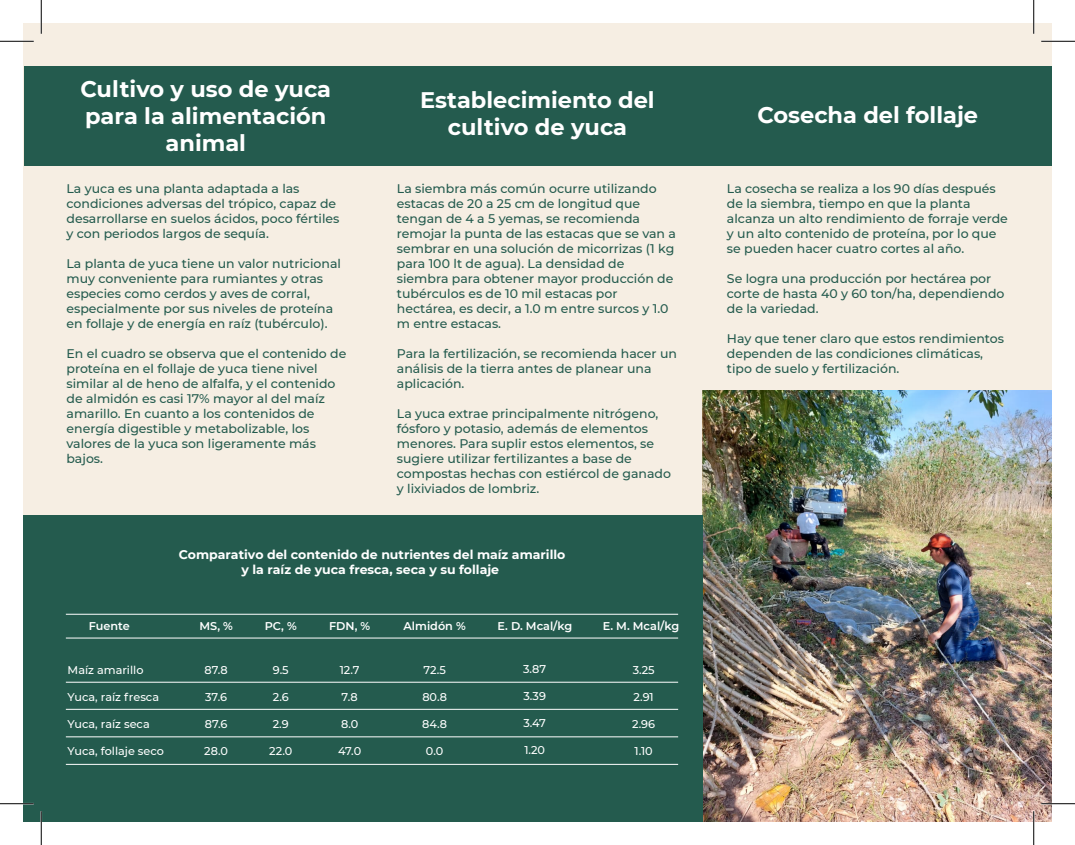
<style>
.page{position:relative;width:1075px;height:845px;background:#fff}
.page>*{position:absolute;margin:0;border:0;box-sizing:border-box;transform-origin:0 0}
.t1{font:700 22.5px/27px "Montserrat";color:#fff;text-align:center}
.t2{font:500 12.5px/15px "Montserrat";color:#245b4e}
.t3{font:700 12.5px/15px "Montserrat";color:#fff;text-align:center}
.t4{font:500 11.25px "Montserrat";color:#fff}
.t5{font:600 11.25px "Montserrat";color:#fff}
</style>
<div class="page">
<img style="left:703px;top:390px;width:348px;height:431px">
<div style="left:24px;top:515px;width:679px;height:306px;background:#245b4e"></div>
<div style="left:372px;top:24px;width:331px;height:491px;background:#f6eee3"></div>
<div style="left:24px;top:24px;width:348px;height:491px;background:#f6eee3"></div>
<div style="left:703px;top:24px;width:348px;height:366px;background:#f6eee3"></div>
<div style="left:24px;top:66px;width:1027px;height:99px;background:#245b4e"></div>
<hr style="left:66px;top:681px;width:612px;height:1px;background:#fff">
<hr style="left:66px;top:708px;width:612px;height:1px;background:#fff">
<hr style="left:66px;top:736px;width:612px;height:1px;background:#fff">
<hr style="left:66px;top:763px;width:612px;height:1px;background:#fff">
<hr style="left:66px;top:637px;width:612px;height:1px;background:#fff">
<hr style="left:66px;top:613px;width:612px;height:1px;background:#fff">
<hr style="left:0;top:40px;width:34px;height:2px;background:#fff">
<hr style="left:1041px;top:40px;width:34px;height:2px;background:#fff">
<hr style="left:0;top:802px;width:34px;height:2px;background:#fff">
<hr style="left:1041px;top:802px;width:34px;height:2px;background:#fff">
<hr style="left:40px;top:0;width:2px;height:34px;background:#fff">
<hr style="left:40px;top:811px;width:2px;height:33px;background:#fff">
<hr style="left:0;top:41px;width:34px;height:1px;background:#000">
<hr style="left:1041px;top:41px;width:34px;height:1px;background:#000">
<hr style="left:0;top:803px;width:34px;height:1px;background:#000">
<hr style="left:1041px;top:803px;width:34px;height:1px;background:#000">
<hr style="left:41px;top:0;width:1px;height:34px;background:#000">
<hr style="left:41px;top:811px;width:1px;height:33px;background:#000">
<hr style="left:1033px;top:0;width:1px;height:34px;background:#000">
<hr style="left:1033px;top:811px;width:1px;height:33px;background:#000">
<h1 class="t1" style="left:80px;top:74px;width:252px">Cultivo y uso de yuca para la alimentación animal</h1>
<h1 class="t1" style="left:420px;top:85px;width:236px">Establecimiento del cultivo de yuca</h1>
<p class="t2" style="left:67px;top:181px;width:274px">La yuca es una planta adaptada a las condiciones adversas del trópico, capaz de desarrollarse en suelos ácidos, poco fértiles y con periodos largos de sequía.</p>
<p class="t2" style="left:67px;top:256px;width:276px">La planta de yuca tiene un valor nutricional muy conveniente para rumiantes y otras especies como cerdos y aves de corral, especialmente por sus niveles de proteína en follaje y de energía en raíz (tubérculo).</p>
<p class="t2" style="left:67px;top:346px;width:281px">En el cuadro se observa que el contenido de proteína en el follaje de yuca tiene nivel similar al de heno de alfalfa, y el contenido de almidón es casi 17% mayor al del maíz amarillo. En cuanto a los contenidos de energía digestible y metabolizable, los valores de la yuca son ligeramente más bajos.</p>
<p class="t2" style="left:397px;top:181px;width:280px">La siembra más común ocurre utilizando estacas de 20 a 25 cm de longitud que tengan de 4 a 5 yemas, se recomienda remojar la punta de las estacas que se van a sembrar en una solución de micorrizas (1 kg para 100 lt de agua). La densidad de siembra para obtener mayor producción de tubérculos es de 10 mil estacas por hectárea, es decir, a 1.0 m entre surcos y 1.0 m entre estacas.</p>
<p class="t2" style="left:397px;top:346px;width:282px">Para la fertilización, se recomienda hacer un análisis de la tierra antes de planear una aplicación.</p>
<p class="t2" style="left:397px;top:406px;width:276px">La yuca extrae principalmente nitrógeno, fósforo y potasio, además de elementos menores. Para suplir estos elementos, se sugiere utilizar fertilizantes a base de compostas hechas con estiércol de ganado y lixiviados de lombriz.</p>
<p class="t3" style="left:179px;top:546px;width:388px">Comparativo del contenido de nutrientes del maíz amarillo y la raíz de yuca fresca, seca y su follaje</p>
<p class="t5" style="left:89px;top:618px;width:42px">Fuente</p>
<p class="t5" style="left:199px;top:618px;width:35px">MS, %</p>
<p class="t5" style="left:265px;top:618px;width:34px">PC, %</p>
<p class="t5" style="left:329px;top:618px;width:43px">FDN, %</p>
<p class="t5" style="left:403px;top:618px;width:64px">Almidón %</p>
<p class="t5" style="left:497px;top:618px;width:76px">E. D. Mcal/kg</p>
<p class="t5" style="left:603px;top:618px;width:78px">E. M. Mcal/kg</p>
<p class="t4" style="left:68px;top:661px;width:77px">Maíz amarillo</p>
<p class="t4" style="left:68px;top:688px;width:93px">Yuca, raíz fresca</p>
<p class="t4" style="left:68px;top:715px;width:84px">Yuca, raíz seca</p>
<p class="t4" style="left:68px;top:742px;width:98px">Yuca, follaje seco</p>
<p class="t4" style="left:204px;top:661px;width:25px">87.8</p>
<p class="t4" style="left:205px;top:688px;width:23px">37.6</p>
<p class="t4" style="left:205px;top:715px;width:24px">87.6</p>
<p class="t4" style="left:204px;top:742px;width:25px">28.0</p>
<p class="t4" style="left:273px;top:661px;width:17px">9.5</p>
<p class="t4" style="left:273px;top:688px;width:17px">2.6</p>
<p class="t4" style="left:273px;top:715px;width:18px">2.9</p>
<p class="t4" style="left:269px;top:742px;width:24px">22.0</p>
<p class="t4" style="left:340px;top:661px;width:21px">12.7</p>
<p class="t4" style="left:342px;top:688px;width:18px">7.8</p>
<p class="t4" style="left:341px;top:715px;width:19px">8.0</p>
<p class="t4" style="left:338px;top:742px;width:25px">47.0</p>
<p class="t4" style="left:423px;top:661px;width:24px">72.5</p>
<p class="t4" style="left:422px;top:688px;width:26px">80.8</p>
<p class="t4" style="left:422px;top:715px;width:26px">84.8</p>
<p class="t4" style="left:426px;top:742px;width:19px">0.0</p>
<p class="t4" style="left:523px;top:661px;width:25px">3.87</p>
<p class="t4" style="left:523px;top:688px;width:24px">3.39</p>
<p class="t4" style="left:523px;top:715px;width:24px">3.47</p>
<p class="t4" style="left:524px;top:742px;width:22px">1.20</p>
<p class="t4" style="left:632px;top:661px;width:24px">3.25</p>
<p class="t4" style="left:633px;top:688px;width:22px">2.91</p>
<p class="t4" style="left:632px;top:715px;width:25px">2.96</p>
<p class="t4" style="left:634px;top:742px;width:20px">1.10</p>
<h1 class="t1" style="left:757px;top:100px;width:222px">Cosecha del follaje</h1>
<p class="t2" style="left:727px;top:181px;width:282px">La cosecha se realiza a los 90 días después de la siembra, tiempo en que la planta alcanza un alto rendimiento de forraje verde y un alto contenido de proteína, por lo que se pueden hacer cuatro cortes al año.</p>
<p class="t2" style="left:727px;top:271px;width:279px">Se logra una producción por hectárea por corte de hasta 40 y 60 ton/ha, dependiendo de la variedad.</p>
<p class="t2" style="left:727px;top:331px;width:279px">Hay que tener claro que estos rendimientos dependen de las condiciones climáticas, tipo de suelo y fertilización.</p>
</div>
